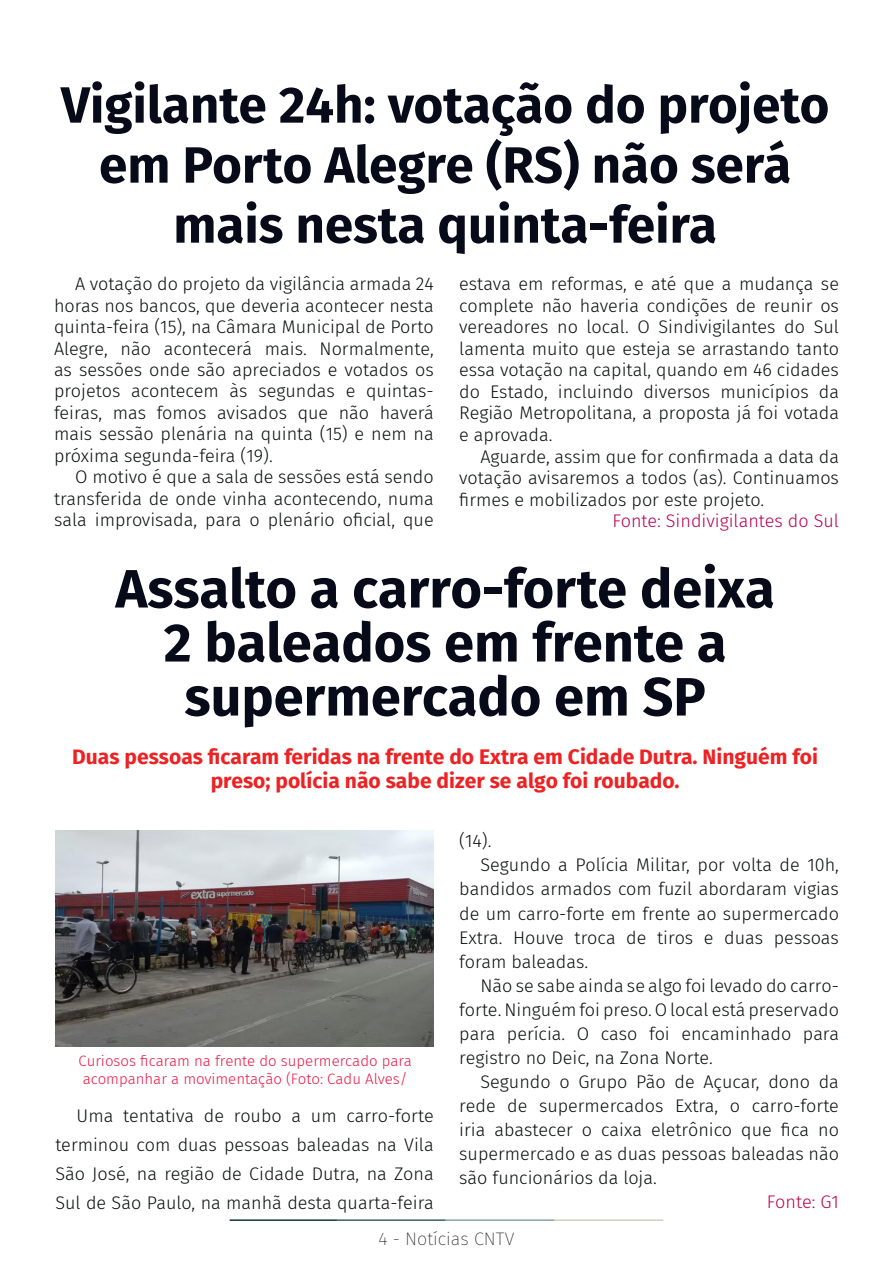
<style>
.page{position:relative;width:893px;height:1263px;background:#fff}
.page>*{position:absolute;margin:0;border:0;box-sizing:border-box;transform-origin:0 0}
.t1{font:700 54px/54px "Fira Sans";color:#070a18;text-align:center}
.t2{font:700 51px/60px "Fira Sans";color:#070a18;text-align:center}
.t3{font:700 21px/24px "Fira Sans";color:#ee2123;text-align:center}
.t4{font:300 18.15px/24px "Fira Sans";color:#080d0b;text-align:justify}
.t5{font:300 18.15px "Fira Sans";color:#ba0153}
.t6{font:300 18.15px "Fira Sans";color:#ba044a}
.t7{font:200 18px "Fira Sans";color:#231f20}
.t8{font:300 15px/18px "Fira Sans";color:#ed1845}
</style>
<div class="page">
<hr style="left:230px;top:1219px;width:107px;height:2px;background:#0e323f">
<hr style="left:337px;top:1219px;width:109px;height:2px;background:#3a5f6d">
<hr style="left:446px;top:1219px;width:109px;height:2px;background:#87a59a">
<hr style="left:555px;top:1219px;width:108px;height:2px;background:#c6d5b7">
<img style="left:55px;top:831px;width:379px;height:215px">
<p class="t2" style="left:61px;top:71px;width:770px">Vigilante 24h: votação do projeto em Porto Alegre (RS) não será mais nesta quinta-feira</p>
<p class="t4" style="left:54px;top:273px;width:381px;line-height:21.5px;text-indent:21px">A votação do projeto da vigilância armada 24 horas nos bancos, que deveria acontecer nesta quinta-feira (15), na Câmara Municipal de Porto Alegre, não acontecerá mais. Normalmente, as sessões onde são apreciados e votados os projetos acontecem às segundas e quintas&shy;feiras, mas fomos avisados que não haverá mais sessão plenária na quinta (15) e nem na próxima segunda-feira (19).</p>
<p class="t4" style="left:54px;top:466px;width:381px;line-height:21.5px;text-indent:21px">O motivo é que a sala de sessões está sendo transferida de onde vinha acontecendo, numa sala improvisada, para o plenário oficial, que</p>
<p class="t4" style="left:459px;top:273px;width:381px;line-height:21.6px">estava em reformas, e até que a mudança se complete não haveria condições de reunir os vereadores no local. O Sindivigilantes do Sul lamenta muito que esteja se arrastando tanto essa votação na capital, quando em 46 cidades do Estado, incluindo diversos municípios da Região Metropolitana, a proposta já foi votada e aprovada.</p>
<p class="t4" style="left:459px;top:445px;width:381px;line-height:21.6px;text-indent:21px">Aguarde, assim que for confirmada a data da votação avisaremos a todos (as). Continuamos firmes e mobilizados por este projeto.</p>
<p class="t5" style="left:612px;top:508px;width:228px">Fonte: Sindivigilantes do Sul</p>
<p class="t1" style="left:116px;top:558px;width:661px">Assalto a carro-forte deixa<br>2 baleados em frente a supermercado em SP</p>
<p class="t3" style="left:72px;top:743px;width:747px">Duas pessoas ficaram feridas na frente do Extra em Cidade Dutra. Ninguém foi preso; polícia não sabe dizer se algo foi roubado.</p>
<p class="t8" style="left:78px;top:1051px;width:335px">Curiosos ficaram na frente do supermercado para acompanhar a movimentação (Foto: Cadu Alves/</p>
<p class="t4" style="left:55px;top:1102px;width:380px;line-height:28.8px;text-indent:21px">Uma tentativa de roubo a um carro-forte terminou com duas pessoas baleadas na Vila São José, na região de Cidade Dutra, na Zona Sul de São Paulo, na manhã desta quarta-feira</p>
<p class="t4" style="left:459px;top:829px;width:34px">(14).</p>
<p class="t4" style="left:459px;top:853px;width:381px;text-indent:21px">Segundo a Polícia Militar, por volta de 10h, bandidos armados com fuzil abordaram vigias de um carro-forte em frente ao supermercado Extra. Houve troca de tiros e duas pessoas foram baleadas.</p>
<p class="t4" style="left:459px;top:973px;width:381px;text-indent:21px">Não se sabe ainda se algo foi levado do carro&shy;forte. Ninguém foi preso. O local está preservado para perícia. O caso foi encaminhado para registro no Deic, na Zona Norte.</p>
<p class="t4" style="left:459px;top:1069px;width:381px;text-indent:21px">Segundo o Grupo Pão de Açucar, dono da rede de supermercados Extra, o carro-forte iria abastecer o caixa eletrônico que fica no supermercado e as duas pessoas baleadas não são funcionários da loja.</p>
<p class="t6" style="left:767px;top:1188px;width:74px">Fonte: G1</p>
<p class="t7" style="left:379px;top:1226px;width:137px">4 - Notícias CNTV</p>
</div>
